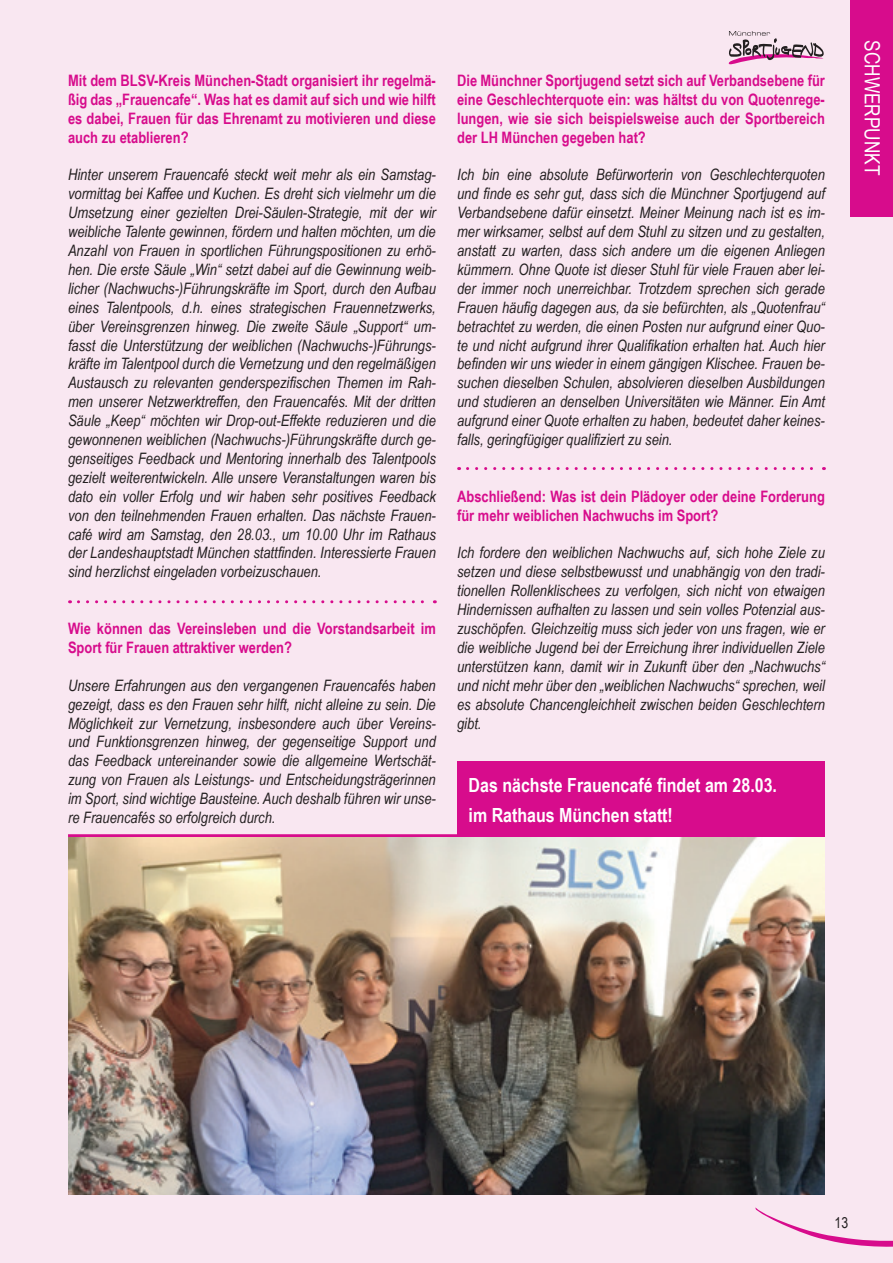
<style>
.page{position:relative;width:893px;height:1263px;background:#f9e7f1}
.page>*{position:absolute;margin:0;border:0;box-sizing:border-box;transform-origin:0 0}
.t1{font:21px "Arial Narrow";color:#fff}
.t2{font:700 19.5px "Arial Narrow";color:#fff}
.t3{font:italic 15.75px/18.9px "Arial Narrow";color:#231f20;text-align:justify}
.t4{font:700 15.75px/18.9px "Arial Narrow";color:#d70c8c;text-align:justify}
.t5{font:15px "Arial Narrow";color:#231f20}
</style>
<div class="page">
<svg style="left:755px;top:1207px;width:138px;height:40px"></svg>
<svg style="left:729px;top:31px;width:95px;height:33px"></svg>
<div style="left:850px;top:0;width:43px;height:217px;background:#d70c8c"></div>
<img style="left:68px;top:837px;width:757px;height:358px">
<hr style="left:68px;top:834px;width:757px;height:3px;background:#d70c8c">
<div style="left:457px;top:761px;width:368px;height:76px;background:#d70c8c"></div>
<svg style="left:78px;top:600px;width:357px;height:3px"></svg>
<svg style="left:467px;top:467px;width:357px;height:3px"></svg>
<p class="t4" style="left:68px;top:70px;width:369px">Mit dem BLSV-Kreis München-Stadt organisiert ihr regelmä&shy;ßig das „Frauencafe“. Was hat es damit auf sich und wie hilft es dabei, Frauen für das Ehrenamt zu motivieren und diese auch zu etablieren?</p>
<p class="t3" style="left:68px;top:165px;width:369px">Hinter unserem Frauencafé steckt weit mehr als ein Samstag&shy;vormittag bei Kaffee und Kuchen. Es dreht sich vielmehr um die Umsetzung einer gezielten Drei-Säulen-Strategie, mit der wir weibliche Talente gewinnen, fördern und halten möchten, um die Anzahl von Frauen in sportlichen Führungspositionen zu erhö&shy;hen. Die erste Säule „Win“ setzt dabei auf die Gewinnung weib&shy;licher (Nachwuchs-)Führungskräfte im Sport, durch den Aufbau eines Talentpools, d.h. eines strategischen Frauennetzwerks, über Vereinsgrenzen hinweg. Die zweite Säule „Support“ um&shy;fasst die Unterstützung der weiblichen (Nachwuchs-)Führungs&shy;kräfte im Talentpool durch die Vernetzung und den regelmäßigen Austausch zu relevanten genderspezifischen Themen im Rah&shy;men unserer Netzwerktreffen, den Frauencafés. Mit der dritten Säule „Keep“ möchten wir Drop-out-Effekte reduzieren und die gewonnenen weiblichen (Nachwuchs-)Führungskräfte durch ge&shy;genseitiges Feedback und Mentoring innerhalb des Talentpools gezielt weiterentwickeln. Alle unsere Veranstaltungen waren bis dato ein voller Erfolg und wir haben sehr positives Feedback von den teilnehmenden Frauen erhalten. Das nächste Frauen&shy;café wird am Samstag, den 28.03., um 10.00 Uhr im Rathaus der Landeshauptstadt München stattfinden. Interessierte Frauen sind herzlichst eingeladen vorbeizuschauen.</p>
<p class="t4" style="left:68px;top:618px;width:369px">Wie können das Vereinsleben und die Vorstandsarbeit im<br>Sport für Frauen attraktiver werden?</p>
<p class="t3" style="left:68px;top:675px;width:369px">Unsere Erfahrungen aus den vergangenen Frauencafés haben gezeigt, dass es den Frauen sehr hilft, nicht alleine zu sein. Die Möglichkeit zur Vernetzung, insbesondere auch über Vereins&shy;und Funktionsgrenzen hinweg, der gegenseitige Support und das Feedback untereinander sowie die allgemeine Wertschät&shy;zung von Frauen als Leistungs- und Entscheidungsträgerinnen im Sport, sind wichtige Bausteine. Auch deshalb führen wir unse&shy;re Frauencafés so erfolgreich durch.</p>
<p class="t4" style="left:457px;top:70px;width:369px">Die Münchner Sportjugend setzt sich auf Verbandsebene für eine Geschlechterquote ein: was hältst du von Quotenrege&shy;lungen, wie sie sich beispielsweise auch der Sportbereich der LH München gegeben hat?</p>
<p class="t3" style="left:457px;top:165px;width:369px">Ich bin eine absolute Befürworterin von Geschlechterquoten und finde es sehr gut, dass sich die Münchner Sportjugend auf Verbandsebene dafür einsetzt. Meiner Meinung nach ist es im&shy;mer wirksamer, selbst auf dem Stuhl zu sitzen und zu gestalten, anstatt zu warten, dass sich andere um die eigenen Anliegen kümmern. Ohne Quote ist dieser Stuhl für viele Frauen aber lei&shy;der immer noch unerreichbar. Trotzdem sprechen sich gerade Frauen häufig dagegen aus, da sie befürchten, als „Quotenfrau“ betrachtet zu werden, die einen Posten nur aufgrund einer Quo&shy;te und nicht aufgrund ihrer Qualifikation erhalten hat. Auch hier befinden wir uns wieder in einem gängigen Klischee. Frauen be&shy;suchen dieselben Schulen, absolvieren dieselben Ausbildungen und studieren an denselben Universitäten wie Männer. Ein Amt aufgrund einer Quote erhalten zu haben, bedeutet daher keines&shy;falls, geringfügiger qualifiziert zu sein.</p>
<p class="t4" style="left:457px;top:486px;width:369px">Abschließend: Was ist dein Plädoyer oder deine Forderung für mehr weiblichen Nachwuchs im Sport?</p>
<p class="t3" style="left:457px;top:543px;width:369px">Ich fordere den weiblichen Nachwuchs auf, sich hohe Ziele zu setzen und diese selbstbewusst und unabhängig von den tradi&shy;tionellen Rollenklischees zu verfolgen, sich nicht von etwaigen Hindernissen aufhalten zu lassen und sein volles Potenzial aus&shy;zuschöpfen. Gleichzeitig muss sich jeder von uns fragen, wie er die weibliche Jugend bei der Erreichung ihrer individuellen Ziele unterstützen kann, damit wir in Zukunft über den „Nachwuchs“ und nicht mehr über den „weiblichen Nachwuchs“ sprechen, weil es absolute Chancengleichheit zwischen beiden Geschlechtern gibt.</p>
<p class="t2" style="left:469px;top:770px;width:310px">Das nächste Frauencafé findet am 28.03.</p>
<p class="t2" style="left:469px;top:800px;width:206px">im Rathaus München statt!</p>
<p class="t1" style="left:888px;top:40px;width:136px;rotate:90deg">SCHWERPUNKT</p>
<p class="t5" style="left:835px;top:1212px;width:15px">13</p>
</div>
